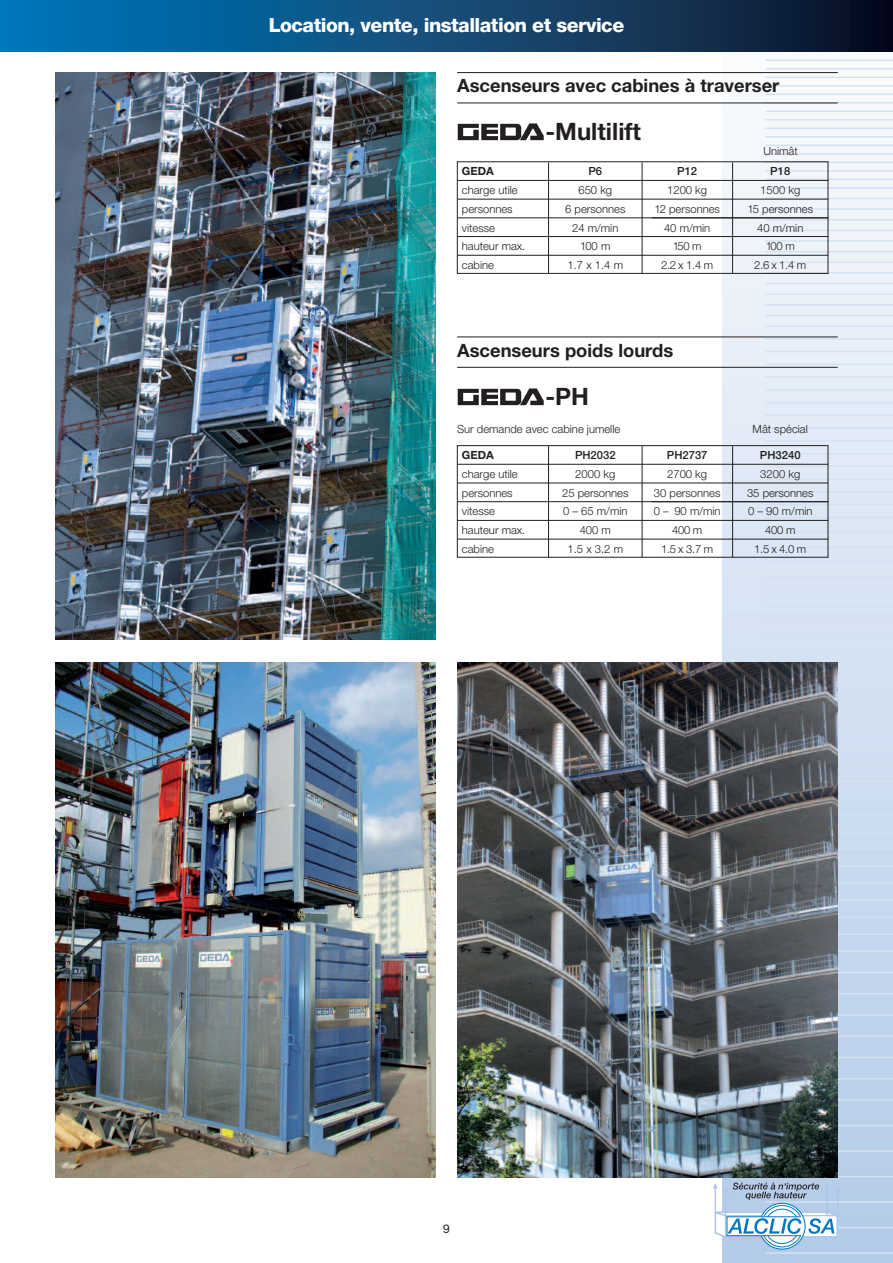
<style>
.page{position:relative;width:893px;height:1263px;background:#fff}
.page>*{position:absolute;margin:0;border:0;box-sizing:border-box;transform-origin:0 0}
.t1{font:700 24px "Helvetica Neue LT Std";color:#231f20}
.t2{font:800 19.5px "Helvetica Neue LT Std";letter-spacing:-.025em;color:#fff}
.t3{font:700 18.3px "Helvetica Neue LT Std";color:#231f20}
.t4{font:12px "Helvetica Neue LT Std";color:#231f20}
.t5{font:300 11.25px/18.8px "Helvetica Neue LT Std";color:#231f20;text-align:center}
.t6{font:500 11.25px "Helvetica Neue LT Std";color:#231f20}
.t7{font:700 11.25px "Helvetica Neue LT Std";color:#231f20}
</style>
<div class="page">
<div style="left:723px;top:0;width:170px;height:1263px;background:linear-gradient(to bottom,#f9fafb,#b3cbe9)"></div>
<svg style="left:0;top:0;width:893px;height:51px;background:#0c4874"></svg>
<hr style="left:765px;top:60px;width:128px;height:1px;background:#d4e2f2">
<hr style="left:765px;top:68px;width:128px;height:2px;background:#d4e2f2">
<hr style="left:765px;top:77px;width:128px;height:1px;background:#d4e2f2">
<hr style="left:765px;top:85px;width:128px;height:2px;background:#d4e2f2">
<hr style="left:765px;top:94px;width:128px;height:1px;background:#d4e2f2">
<hr style="left:765px;top:102px;width:128px;height:2px;background:#d4e2f2">
<hr style="left:765px;top:111px;width:128px;height:1px;background:#d4e2f2">
<hr style="left:765px;top:119px;width:128px;height:2px;background:#d4e2f2">
<hr style="left:765px;top:128px;width:128px;height:1px;background:#d4e2f2">
<hr style="left:765px;top:136px;width:128px;height:2px;background:#d4e2f2">
<hr style="left:765px;top:145px;width:128px;height:1px;background:#d4e2f2">
<hr style="left:765px;top:153px;width:128px;height:2px;background:#d4e2f2">
<hr style="left:765px;top:162px;width:128px;height:1px;background:#d4e2f2">
<hr style="left:765px;top:170px;width:128px;height:2px;background:#d4e2f2">
<hr style="left:765px;top:179px;width:128px;height:1px;background:#d4e2f2">
<hr style="left:765px;top:187px;width:128px;height:2px;background:#d4e2f2">
<hr style="left:765px;top:198px;width:128px;height:1px;background:#d4e2f2">
<hr style="left:765px;top:208px;width:128px;height:2px;background:#d4e2f2">
<hr style="left:765px;top:219px;width:128px;height:1px;background:#d4e2f2">
<hr style="left:765px;top:230px;width:128px;height:1px;background:#d4e2f2">
<hr style="left:765px;top:240px;width:128px;height:2px;background:#d4e2f2">
<hr style="left:765px;top:251px;width:128px;height:1px;background:#d4e2f2">
<hr style="left:765px;top:261px;width:128px;height:2px;background:#d4e2f2">
<hr style="left:765px;top:272px;width:128px;height:2px;background:#d4e2f2">
<hr style="left:765px;top:283px;width:128px;height:1px;background:#d4e2f2">
<hr style="left:765px;top:293px;width:128px;height:2px;background:#d4e2f2">
<hr style="left:765px;top:304px;width:128px;height:2px;background:#d4e2f2">
<hr style="left:765px;top:315px;width:128px;height:1px;background:#d4e2f2">
<hr style="left:765px;top:325px;width:128px;height:2px;background:#d4e2f2">
<hr style="left:765px;top:338px;width:128px;height:2px;background:#d4e2f2">
<hr style="left:765px;top:351px;width:128px;height:1px;background:#d4e2f2">
<hr style="left:765px;top:364px;width:128px;height:1px;background:#d4e2f2">
<hr style="left:765px;top:376px;width:128px;height:2px;background:#d4e2f2">
<hr style="left:765px;top:389px;width:128px;height:2px;background:#d4e2f2">
<hr style="left:765px;top:402px;width:128px;height:1px;background:#d4e2f2">
<hr style="left:765px;top:415px;width:128px;height:1px;background:#d4e2f2">
<hr style="left:765px;top:427px;width:128px;height:2px;background:#d4e2f2">
<hr style="left:765px;top:440px;width:128px;height:2px;background:#d4e2f2">
<hr style="left:765px;top:453px;width:128px;height:1px;background:#d4e2f2">
<hr style="left:765px;top:466px;width:128px;height:1px;background:#d4e2f2">
<hr style="left:765px;top:478px;width:128px;height:2px;background:#d4e2f2">
<hr style="left:765px;top:491px;width:128px;height:2px;background:#d4e2f2">
<hr style="left:765px;top:504px;width:128px;height:1px;background:#d4e2f2">
<hr style="left:765px;top:517px;width:128px;height:1px;background:#d4e2f2">
<hr style="left:765px;top:531px;width:128px;height:2px;background:#d4e2f2">
<hr style="left:765px;top:546px;width:128px;height:2px;background:#d4e2f2">
<hr style="left:765px;top:561px;width:128px;height:2px;background:#d4e2f2">
<hr style="left:765px;top:576px;width:128px;height:2px;background:#d4e2f2">
<hr style="left:765px;top:591px;width:128px;height:2px;background:#d4e2f2">
<hr style="left:765px;top:606px;width:128px;height:1px;background:#d4e2f2">
<hr style="left:765px;top:621px;width:128px;height:1px;background:#d4e2f2">
<hr style="left:765px;top:636px;width:128px;height:1px;background:#d4e2f2">
<hr style="left:765px;top:651px;width:128px;height:1px;background:#d4e2f2">
<hr style="left:765px;top:665px;width:128px;height:2px;background:#d4e2f2">
<hr style="left:765px;top:680px;width:128px;height:2px;background:#d4e2f2">
<hr style="left:765px;top:695px;width:128px;height:2px;background:#d4e2f2">
<hr style="left:765px;top:712px;width:128px;height:2px;background:#d4e2f2">
<hr style="left:765px;top:729px;width:128px;height:2px;background:#d4e2f2">
<hr style="left:765px;top:746px;width:128px;height:2px;background:#d4e2f2">
<hr style="left:765px;top:763px;width:128px;height:2px;background:#d4e2f2">
<hr style="left:765px;top:780px;width:128px;height:2px;background:#d4e2f2">
<hr style="left:765px;top:797px;width:128px;height:2px;background:#d4e2f2">
<hr style="left:765px;top:814px;width:128px;height:2px;background:#d4e2f2">
<hr style="left:765px;top:831px;width:128px;height:2px;background:#d4e2f2">
<hr style="left:765px;top:848px;width:128px;height:2px;background:#d4e2f2">
<hr style="left:765px;top:865px;width:128px;height:2px;background:#d4e2f2">
<hr style="left:765px;top:882px;width:128px;height:2px;background:#d4e2f2">
<hr style="left:765px;top:899px;width:128px;height:2px;background:#d4e2f2">
<hr style="left:765px;top:916px;width:128px;height:2px;background:#d4e2f2">
<hr style="left:765px;top:933px;width:128px;height:2px;background:#d4e2f2">
<hr style="left:765px;top:950px;width:128px;height:2px;background:#d4e2f2">
<hr style="left:765px;top:972px;width:128px;height:1px;background:#d4e2f2">
<hr style="left:765px;top:993px;width:128px;height:1px;background:#d4e2f2">
<hr style="left:765px;top:1014px;width:128px;height:2px;background:#d4e2f2">
<hr style="left:765px;top:1035px;width:128px;height:2px;background:#d4e2f2">
<hr style="left:765px;top:1057px;width:128px;height:1px;background:#d4e2f2">
<hr style="left:765px;top:1078px;width:128px;height:1px;background:#d4e2f2">
<hr style="left:765px;top:1099px;width:128px;height:2px;background:#d4e2f2">
<hr style="left:765px;top:1125px;width:128px;height:1px;background:#d4e2f2">
<hr style="left:765px;top:1150px;width:128px;height:2px;background:#d4e2f2">
<hr style="left:765px;top:1176px;width:128px;height:1px;background:#d4e2f2">
<hr style="left:765px;top:1201px;width:128px;height:2px;background:#d4e2f2">
<hr style="left:765px;top:1227px;width:128px;height:1px;background:#d4e2f2">
<hr style="left:765px;top:1252px;width:128px;height:2px;background:#d4e2f2">
<svg style="left:713px;top:1183px;width:127px;height:67px"></svg>
<hr style="left:457px;top:72px;width:381px;height:1px;background:#231f20">
<hr style="left:457px;top:103px;width:381px;height:1px;background:#231f20">
<img style="left:457px;top:123px;width:87px;height:18px">
<img style="left:55px;top:662px;width:381px;height:516px">
<img style="left:457px;top:662px;width:381px;height:516px">
<div style="left:457px;top:162px;width:371px;height:112px;border:1px solid #231f20"></div>
<hr style="left:548px;top:162px;width:1px;height:111px;background:#231f20">
<hr style="left:642px;top:162px;width:1px;height:111px;background:#231f20">
<hr style="left:732px;top:162px;width:1px;height:111px;background:#231f20">
<hr style="left:458px;top:199px;width:370px;height:1px;background:#231f20">
<hr style="left:458px;top:180px;width:370px;height:1px;background:#231f20">
<hr style="left:458px;top:218px;width:370px;height:1px;background:#231f20">
<hr style="left:458px;top:236px;width:370px;height:1px;background:#231f20">
<hr style="left:458px;top:255px;width:370px;height:1px;background:#231f20">
<hr style="left:457px;top:337px;width:381px;height:1px;background:#231f20">
<hr style="left:457px;top:367px;width:381px;height:1px;background:#231f20">
<img style="left:457px;top:388px;width:87px;height:18px">
<div style="left:457px;top:445px;width:371px;height:112px;border:1px solid #231f20"></div>
<hr style="left:548px;top:446px;width:1px;height:111px;background:#231f20">
<hr style="left:642px;top:446px;width:1px;height:111px;background:#231f20">
<hr style="left:732px;top:446px;width:1px;height:111px;background:#231f20">
<hr style="left:458px;top:483px;width:370px;height:1px;background:#231f20">
<hr style="left:458px;top:464px;width:370px;height:1px;background:#231f20">
<hr style="left:458px;top:501px;width:370px;height:1px;background:#231f20">
<hr style="left:458px;top:520px;width:370px;height:1px;background:#231f20">
<hr style="left:458px;top:539px;width:370px;height:1px;background:#231f20">
<img style="left:55px;top:72px;width:381px;height:567px">
<h2 class="t2" style="left:269px;top:18px;width:357px">Location, vente, installation et service</h2>
<h3 class="t3" style="left:457px;top:79px;width:324px">Ascenseurs avec cabines à traverser</h3>
<h1 class="t1" style="left:545px;top:123px;width:97px">-Multilift</h1>
<p class="t7" style="left:462px;top:167px;width:33px">GEDA</p>
<p class="t5" style="left:462px;top:182px;width:65px;text-align:left">charge utile personnes vitesse hauteur max. cabine</p>
<p class="t5" style="left:763px;top:143px;width:36px">Unimât</p>
<p class="t6" style="left:588px;top:167px;width:15px">P6</p>
<p class="t5" style="left:565px;top:182px;width:62px">650 kg<br>6 personnes<br>24 m/min<br>100 m<br>1.7 x 1.4 m</p>
<p class="t6" style="left:677px;top:167px;width:22px">P12</p>
<p class="t5" style="left:654px;top:182px;width:67px">1200 kg<br>12 personnes<br>40 m/min<br>150 m<br>2.2 x 1.4 m</p>
<p class="t6" style="left:770px;top:167px;width:22px">P18</p>
<p class="t5" style="left:747px;top:182px;width:67px">1500 kg<br>15 personnes<br>40 m/min<br>100 m<br>2.6 x 1.4 m</p>
<h3 class="t3" style="left:457px;top:344px;width:218px">Ascenseurs poids lourds</h3>
<h1 class="t1" style="left:545px;top:387px;width:45px">-PH</h1>
<p class="t5" style="left:457px;top:420px;width:165px">Sur demande avec cabine jumelle</p>
<p class="t5" style="left:753px;top:420px;width:57px">Mât spécial</p>
<p class="t7" style="left:462px;top:451px;width:33px">GEDA</p>
<p class="t5" style="left:462px;top:466px;width:65px;text-align:left">charge utile personnes vitesse hauteur max. cabine</p>
<p class="t6" style="left:575px;top:451px;width:42px">PH2032</p>
<p class="t5" style="left:562px;top:466px;width:68px">2000 kg<br>25 personnes<br>0 – 65 m/min<br>400 m<br>1.5 x 3.2 m</p>
<p class="t6" style="left:667px;top:451px;width:42px">PH2737</p>
<p class="t5" style="left:654px;top:466px;width:68px">2700 kg<br>30 personnes<br>0 – 90 m/min<br>400 m<br>1.5 x 3.7 m</p>
<p class="t6" style="left:760px;top:451px;width:42px">PH3240</p>
<p class="t5" style="left:747px;top:466px;width:68px">3200 kg<br>35 personnes<br>0 – 90 m/min<br>400 m<br>1.5 x 4.0 m</p>
<p class="t4" style="left:443px;top:1225px;width:8px">9</p>
</div>
